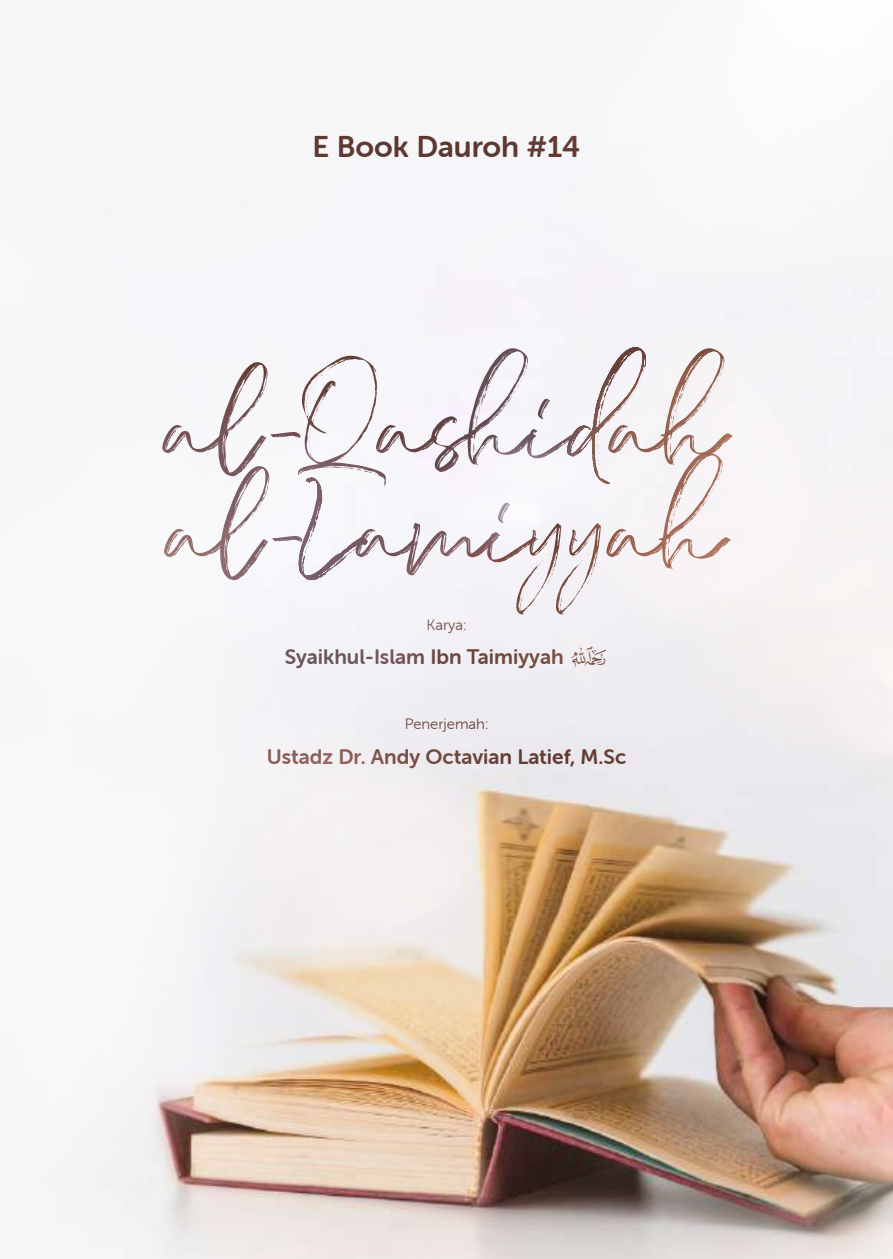
<style>
.page{position:relative;width:893px;height:1259px;background:#fff}
.page>*{position:absolute;margin:0;border:0;box-sizing:border-box;transform-origin:0 0}
.t1{font:144px/103.8px "Diana Webber Script Brush";color:#54312c}
.t2{font:30px "Museo Sans Rounded 700";color:#54312c}
.t3{font:21px "Museo Sans Rounded 700";color:#54312c}
.t4{font:15px "Museo Sans Rounded 300";color:#54312c}
.s1{font-family:"Islamic Logo"}
</style>
<div class="page">
<img style="left:49px;top:144px;width:844px;height:1115px">
<h2 class="t2" style="left:313px;top:134px;width:269px">E Book Dauroh #14</h2>
<h1 class="t1" style="left:167px;top:385px;width:561px">al-Qashidah al-Lamiyyah</h1>
<p class="t4" style="left:427px;top:618px;width:41px">Karya:</p>
<p class="t3" style="left:285px;top:648px;width:325px">Syaikhul-Islam Ibn Taimiyyah <span class="s1">t</span></p>
<p class="t4" style="left:405px;top:718px;width:85px">Penerjemah:</p>
<p class="t3" style="left:267px;top:748px;width:361px">Ustadz Dr. Andy Octavian Latief, M.Sc</p>
</div>
